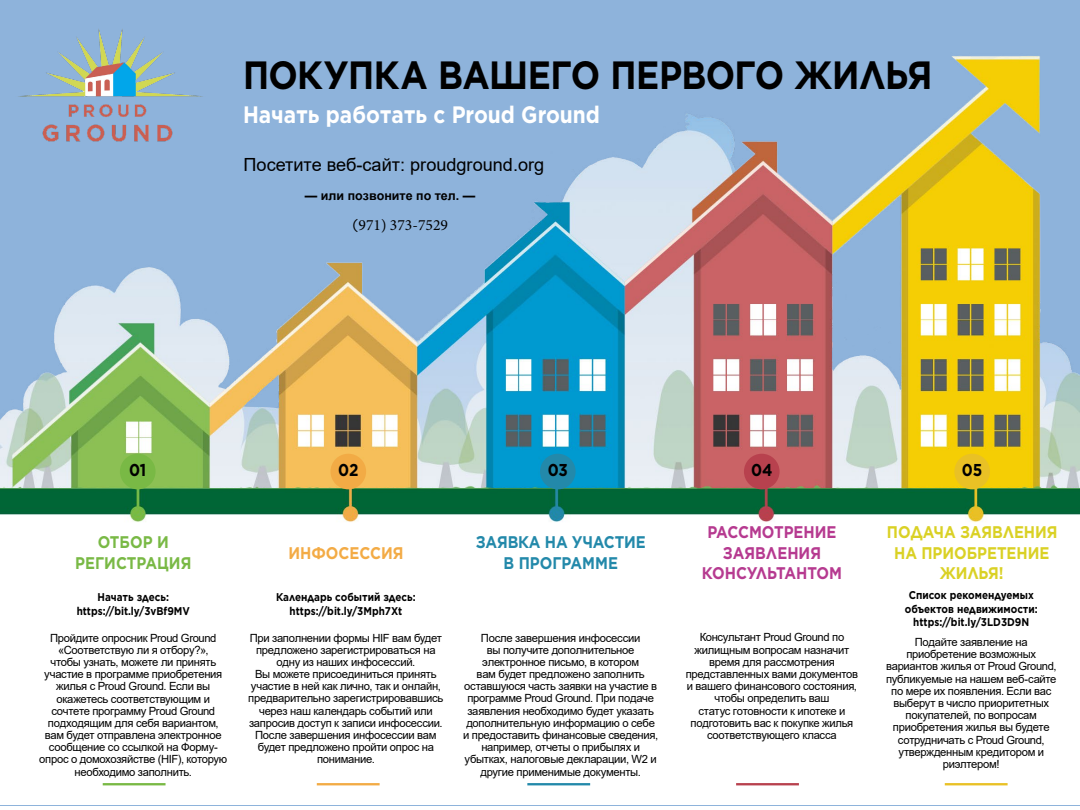
<style>
.page{position:relative;width:1080px;height:810px;background:#fff}
.page>*{position:absolute;margin:0;border:0;box-sizing:border-box;transform-origin:0 0}
.t1{font:700 39.38px "Gotham";letter-spacing:-.02em;color:#000;scale:.88 1}
.t2{font:700 23.75px "Gotham";letter-spacing:-.005em;color:#fff;scale:.88 1}
.t3{font:18.12px "Arial";color:#000}
.t4{font:700 17.19px "Gotham";letter-spacing:-.005em;color:#000;scale:.88 1}
.t5{font:700 16.88px/20.2px "Gotham";letter-spacing:-.005em;color:#dad125;text-align:center;scale:.88 1}
.t6{font:700 16.88px/20.2px "Gotham";color:#b63a90;text-align:center;scale:.88 1}
.t7{font:700 16.88px/20.2px "Gotham";letter-spacing:-.01em;color:#2389aa;text-align:center;scale:.88 1}
.t8{font:700 16.88px/20.2px "Gotham";color:#79b945;text-align:center;scale:.88 1}
.t9{font:700 16.88px "Gotham";color:#f3ab45;scale:.88 1}
.t10{font:15.62px "Minion Pro";color:#000}
.t11{font:700 12.5px "Arial";color:#000}
.t12{font:11.25px/12.2px "Arial";letter-spacing:-.025em;color:#000;text-align:center}
.t13{font:700 11.25px/13.5px "Gotham";color:#000;text-align:center;scale:.88 1}
.s1{font-family:"Gotham Narrow"}
</style>
<div class="page">
<div style="left:0;top:0;width:1080px;height:805px;background:#8eb3db"></div>
<img style="left:0;top:56px;width:1080px;height:433px">
<div style="left:0;top:520px;width:1080px;height:285px;background:#fff"></div>
<img style="left:0;top:489px;width:1080px;height:33px">
<img style="left:15px;top:29px;width:191px;height:130px">
<hr style="left:103px;top:783px;width:63px;height:2px;background:#79b945">
<hr style="left:317px;top:783px;width:63px;height:2px;background:#f2ab45">
<hr style="left:527px;top:783px;width:63px;height:2px;background:#2389aa">
<hr style="left:736px;top:783px;width:63px;height:2px;background:#b8414e">
<hr style="left:945px;top:783px;width:63px;height:2px;background:#e9c125">
<div style="left:120px;top:454px;width:36px;height:35px;background:#79b945;border-radius:50%"></div>
<div style="left:331px;top:454px;width:35px;height:35px;background:#f2ab45;border-radius:50%"></div>
<div style="left:540px;top:454px;width:36px;height:35px;background:#2389aa;border-radius:50%"></div>
<div style="left:744px;top:454px;width:36px;height:35px;background:#b8414e;border-radius:50%"></div>
<div style="left:954px;top:454px;width:36px;height:35px;background:#e9c125;border-radius:50%"></div>
<h1 class="t1" style="left:243px;top:49px;width:785px">ПОКУПКА ВАШЕГО ПЕРВОГО ЖИЛЬЯ</h1>
<h2 class="t2" style="left:243px;top:98px;width:407px">Начать работать с Proud Ground</h2>
<h3 class="t3" style="left:244px;top:152px;width:302px">Посетите веб-сайт: proudground.org</h3>
<p class="t11" style="left:305px;top:187px;width:172px">— или позвоните по тел. —</p>
<h3 class="t10" style="left:353px;top:215px;width:97px"><span class="s1">(</span>971) 373-7529</h3>
<h3 class="t4" style="left:129px;top:459px;width:21px">01</h3>
<h3 class="t4" style="left:338px;top:459px;width:25px">02</h3>
<h3 class="t4" style="left:548px;top:459px;width:25px">03</h3>
<h3 class="t4" style="left:751px;top:459px;width:26px">04</h3>
<h3 class="t4" style="left:962px;top:459px;width:25px">05</h3>
<h3 class="t8" style="left:75px;top:532px;width:134px">ОТБОР И<br>РЕГИСТРАЦИЯ</h3>
<h3 class="t9" style="left:288px;top:541px;width:132px">ИНФОСЕССИЯ</h3>
<h3 class="t7" style="left:476px;top:532px;width:195px">ЗАЯВКА НА УЧАСТИЕ<br>В ПРОГРАММЕ</h3>
<h3 class="t6" style="left:702px;top:522px;width:161px">РАССМОТРЕНИЕ<br>ЗАЯВЛЕНИЯ<br>КОНСУЛЬТАНТОМ</h3>
<p class="t13" style="left:77px;top:590px;width:130px">Начать здесь: https://bit.ly/3vBf9MV</p>
<p class="t13" style="left:276px;top:590px;width:160px">Календарь событий здесь: https://bit.ly/3Mph7Xt</p>
<p class="t12" style="left:39px;top:631px;width:190px">Пройдите опросник Proud Ground «Соответствую ли я отбору?»,<br>чтобы узнать, можете ли принять участие в программе приобретения жилья с Proud Ground. Если вы окажетесь соответствующим и сочтете программу Proud Ground подходящим для себя вариантом, вам будет отправлена электронное сообщение со ссылкой на Форму&shy;опрос о домохозяйстве (HIF), которую необходимо заполнить.</p>
<p class="t12" style="left:248px;top:631px;width:197px">При заполнении формы HIF вам будет предложено зарегистрироваться на одну из наших инфосессий.<br>Вы можете присоединиться принять участие в ней как лично, так и онлайн, предварительно зарегистрировавшись через наш календарь событий или запросив доступ к записи инфосессии.<br>После завершения инфосессии вам будет предложено пройти опрос на понимание.</p>
<p class="t12" style="left:463px;top:631px;width:196px">После завершения инфосессии<br>вы получите дополнительное электронное письмо, в котором<br>вам будет предложено заполнить оставшуюся часть заявки на участие в программе Proud Ground. При подаче заявления необходимо будет указать дополнительную информацию о себе и предоставить финансовые сведения, например, отчеты о прибылях и убытках, налоговые декларации, W2 и другие применимые документы.</p>
<p class="t12" style="left:686px;top:631px;width:174px">Консультант Proud Ground по жилищным вопросам назначит время для рассмотрения представленных вами документов и вашего финансового состояния, чтобы определить ваш<br>статус готовности к ипотеке и подготовить вас к покупке жилья соответствующего класса</p>
<h3 class="t5" style="left:887px;top:522px;width:195px">ПОДАЧА ЗАЯВЛЕНИЯ<br>НА ПРИОБРЕТЕНИЕ<br>ЖИЛЬЯ!</h3>
<p class="t13" style="left:905px;top:588px;width:153px">Список рекомендуемых объектов недвижимости: https://bit.ly/3LD3D9N</p>
<p class="t12" style="left:886px;top:636px;width:172px">Подайте заявление на приобретение возможных вариантов жилья от Proud Ground, публикуемые на нашем веб-сайте по мере их появления. Если вас выберут в число приоритетных покупателей, по вопросам приобретения жилья вы будете сотрудничать с Proud Ground, утвержденным кредитором и риэлтером!</p>
</div>
